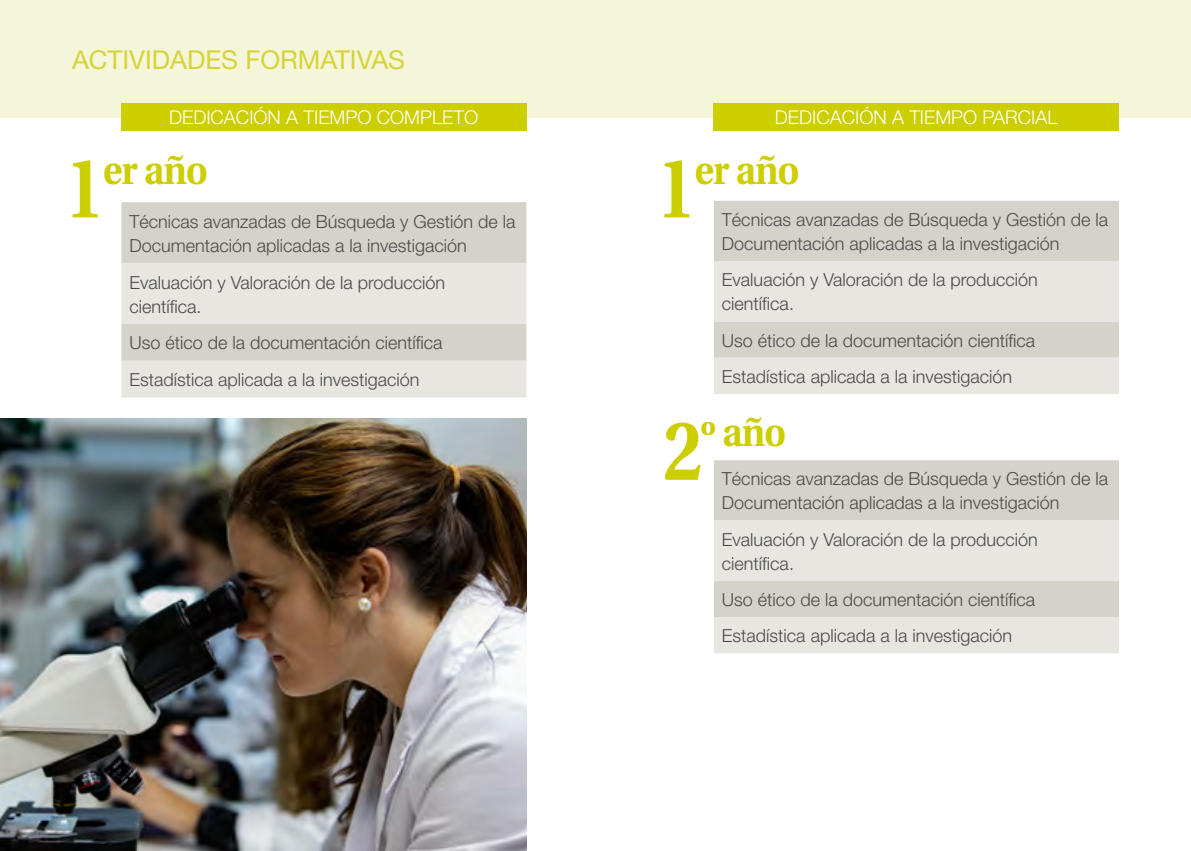
<style>
.page{position:relative;width:1191px;height:851px;background:#fff}
.page>*{position:absolute;margin:0;border:0;box-sizing:border-box;transform-origin:0 0}
.t1{font:700 40.8px "Utopia";letter-spacing:-.02em;color:#cdce00;scale:.9 1}
.t2{font:26px "Helvetica Neue";color:#d5d437}
.t3{font:300 19px "Helvetica Neue";color:#fff}
.t4{font:300 18px/24px "Helvetica Neue";color:#4a4a49}
.s1{font-size:84.2px}
</style>
<div class="page">
<div style="left:0;top:0;width:1191px;height:117px;background:#f5f5d9"></div>
<div style="left:121px;top:103px;width:405px;height:27px;background:#cdce00"></div>
<div style="left:714px;top:103px;width:404px;height:27px;background:#cdce00"></div>
<div style="left:121px;top:202px;width:405px;height:61px;background:#d5d3c9"></div>
<svg style="left:121px;top:263px;width:405px;height:134px;background:#e2e0d9"></svg>
<div style="left:714px;top:201px;width:405px;height:60px;background:#d5d3c9"></div>
<svg style="left:714px;top:261px;width:405px;height:392px;fill:#e7e6e0"></svg>
<img style="left:0;top:418px;width:526px;height:432px">
<h2 class="t2" style="left:72px;top:44px;width:334px">ACTIVIDADES FORMATIVAS</h2>
<p class="t3" style="left:169px;top:106px;width:311px">DEDICACIÓN A TIEMPO COMPLETO</p>
<p class="t3" style="left:775px;top:106px;width:284px">DEDICACIÓN A TIEMPO PARCIAL</p>
<h1 class="t1" style="left:65px;top:147px;width:160px"><span class="s1">1</span>er año</h1>
<h1 class="t1" style="left:657px;top:147px;width:160px"><span class="s1">1</span>er año</h1>
<p class="t4" style="left:722px;top:207px;width:388px">Técnicas avanzadas de Búsqueda y Gestión de la<br>Documentación aplicadas a la investigación</p>
<p class="t4" style="left:722px;top:267px;width:317px">Evaluación y Valoración de la producción científica.</p>
<p class="t4" style="left:722px;top:321px;width:315px;line-height:36.2px">Uso ético de la documentación científica<br>Estadística aplicada a la investigación</p>
<p class="t4" style="left:129px;top:209px;width:388px">Técnicas avanzadas de Búsqueda y Gestión de la<br>Documentación aplicadas a la investigación</p>
<p class="t4" style="left:129px;top:270px;width:317px">Evaluación y Valoración de la producción científica.</p>
<p class="t4" style="left:129px;top:324px;width:315px;line-height:36.8px">Uso ético de la documentación científica<br>Estadística aplicada a la investigación</p>
<h1 class="t1" style="left:662px;top:409px;width:139px"><span class="s1">2</span>º año</h1>
<p class="t4" style="left:722px;top:466px;width:388px">Técnicas avanzadas de Búsqueda y Gestión de la<br>Documentación aplicadas a la investigación</p>
<p class="t4" style="left:722px;top:527px;width:317px">Evaluación y Valoración de la producción científica.</p>
<p class="t4" style="left:722px;top:581px;width:315px;line-height:36.2px">Uso ético de la documentación científica<br>Estadística aplicada a la investigación</p>
</div>
